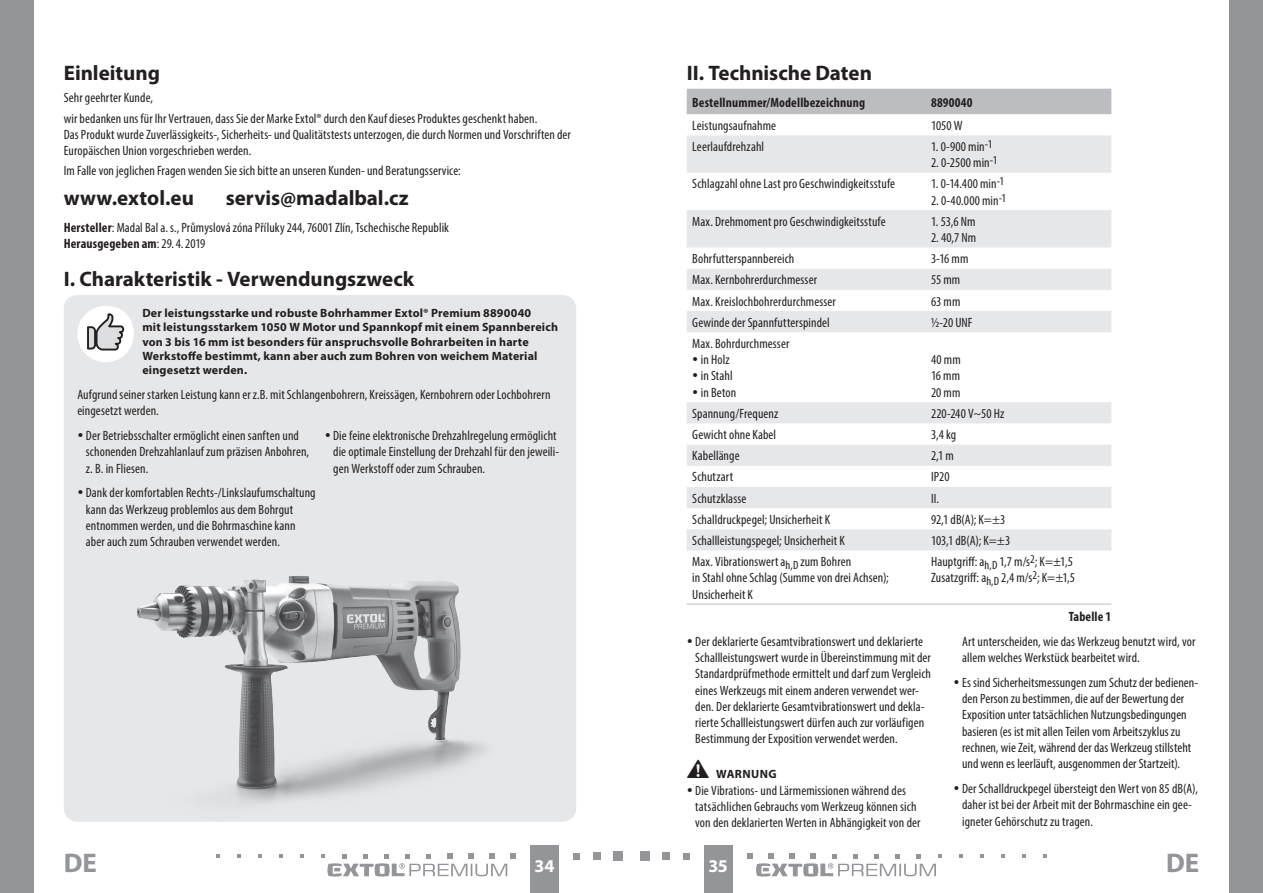
<style>
.page{position:relative;width:1263px;height:893px;background:#fff}
.page>*{position:absolute;margin:0;border:0;box-sizing:border-box;transform-origin:0 0}
.t1{font:700 27px "Myriad Pro";color:#939598}
.oddíl{font:700 21px "Myriad Pro";letter-spacing:-.005em;color:#231f20}
.t2{font:700 18px "Myriad Pro";color:#fff}
.Normální{font:condensed 13.5px/16.2px "Myriad Pro";letter-spacing:.005em;color:#231f20}
.Normální-2{font:700 condensed 13.5px "Myriad Pro";letter-spacing:.01em;color:#231f20}
.t3{font:700 12px/14.4px "Myriad Pro";letter-spacing:.015em;color:#231f20}
.t4{font:700 12px "Myriad Pro";letter-spacing:.035em;color:#231f20}
.s1{font-size:16.5px;color:#939598}
.s2{font-weight:700}
.s3{font-weight:400}
</style>
<div class="page">
<div style="left:0;top:0;width:34px;height:893px;background:#939598"></div>
<div style="left:1229px;top:0;width:34px;height:893px;background:#939598"></div>
<div style="left:704px;top:844px;width:29px;height:49px;background:#939598"></div>
<div style="left:530px;top:844px;width:28px;height:49px;background:#939598"></div>
<div style="left:640px;top:851px;width:9px;height:10px;background:#939598"></div>
<div style="left:662px;top:852px;width:8px;height:8px;background:#939598"></div>
<div style="left:683px;top:853px;width:7px;height:6px;background:#939598"></div>
<svg style="left:959px;top:854px;width:4px;height:4px"></svg>
<svg style="left:980px;top:854px;width:4px;height:4px"></svg>
<svg style="left:1001px;top:854px;width:4px;height:4px"></svg>
<svg style="left:1022px;top:854px;width:4px;height:4px"></svg>
<svg style="left:1043px;top:854px;width:4px;height:4px"></svg>
<div style="left:614px;top:851px;width:9px;height:10px;background:#939598"></div>
<div style="left:593px;top:852px;width:8px;height:8px;background:#939598"></div>
<svg style="left:573px;top:853px;width:6px;height:6px"></svg>
<svg style="left:300px;top:854px;width:4px;height:4px"></svg>
<svg style="left:279px;top:854px;width:4px;height:4px"></svg>
<svg style="left:258px;top:854px;width:4px;height:4px"></svg>
<svg style="left:237px;top:854px;width:4px;height:4px"></svg>
<svg style="left:216px;top:854px;width:4px;height:4px"></svg>
<svg style="left:321px;top:853px;width:195px;height:23px"></svg>
<svg style="left:747px;top:853px;width:195px;height:23px"></svg>
<div style="left:687px;top:89px;width:424px;height:25px;background:#bcbdc0"></div>
<svg style="left:687px;top:135px;width:424px;height:415px"></svg>
<hr style="left:687px;top:603px;width:238px;height:2px;background:#d1d2d4">
<hr style="left:925px;top:603px;width:186px;height:2px;background:#d1d2d4">
<div style="left:64px;top:295px;width:512px;height:527px;background:#e6e7e9;border-radius:14px"></div>
<div style="left:77px;top:306px;width:57px;height:56px;background:#fff;border-radius:50%"></div>
<svg style="left:87px;top:313px;width:38px;height:38px"></svg>
<img style="left:137px;top:576px;width:345px;height:227px">
<svg style="left:693px;top:357px;width:4px;height:4px"></svg>
<svg style="left:693px;top:373px;width:4px;height:4px"></svg>
<svg style="left:693px;top:390px;width:4px;height:4px"></svg>
<p class="oddíl" style="left:64px;top:59px;width:122px">Einleitung <span class="s1">DE</span></p>
<p class="Normální" style="left:64px;top:89px;width:91px">Sehr geehrter Kunde,</p>
<p class="Normální" style="left:64px;top:110px;width:475px">wir bedanken uns für Ihr Vertrauen, dass Sie der Marke Extol® durch den Kauf dieses Produktes geschenkt haben.</p>
<p class="Normální" style="left:64px;top:126px;width:509px">Das Produkt wurde Zuverlässigkeits-, Sicherheits- und Qualitätstests unterzogen, die durch Normen und Vorschriften der<br>Europäischen Union vorgeschrieben werden.</p>
<p class="Normální" style="left:64px;top:163px;width:399px">Im Falle von jeglichen Fragen wenden Sie sich bitte an unseren Kunden- und Beratungsservice:</p>
<p class="oddíl" style="left:64px;top:184px;width:132px">www.extol.eu</p>
<p class="oddíl" style="left:226px;top:184px;width:184px">servis@madalbal.cz</p>
<p class="Normální" style="left:64px;top:219px;width:387px"><span class="s2">Hersteller</span>: Madal Bal a. s., Průmyslová zóna Příluky 244, 76001 Zlín, Tschechische Republik</p>
<p class="Normální-2" style="left:64px;top:235px;width:143px">Herausgegeben am<span class="s3">: 29.4.2019</span></p>
<p class="oddíl" style="left:64px;top:265px;width:352px">I. Charakteristik - Verwendungszweck</p>
<p class="t3" style="left:142px;top:305px;width:417px">Der leistungsstarke und robuste Bohrhammer Extol® Premium 8890040<br>mit leistungsstarkem 1050 W Motor und Spannkopf mit einem Spannbereich von 3 bis 16 mm ist besonders für anspruchsvolle Bohrarbeiten in harte Werkstoffe bestimmt, kann aber auch zum Bohren von weichem Material eingesetzt werden.</p>
<p class="Normální" style="left:77px;top:386px;width:475px">Aufgrund seiner starken Leistung kann er z.B. mit Schlangenbohrern, Kreissägen, Kernbohrern oder Lochbohrern eingesetzt werden.</p>
<p class="Normální" style="left:86px;top:427px;width:225px">Der Betriebsschalter ermöglicht einen sanften und schonenden Drehzahlanlauf zum präzisen Anbohren, z. B. in Fliesen.</p>
<p class="Normální" style="left:86px;top:485px;width:231px">Dank der komfortablen Rechts-/Linkslaufumschaltung kann das Werkzeug problemlos aus dem Bohrgut entnommen werden, und die Bohrmaschine kann aber auch zum Schrauben verwendet werden.</p>
<p class="Normální" style="left:333px;top:427px;width:228px">Die feine elektronische Drehzahlregelung ermöglicht die optimale Einstellung der Drehzahl für den jeweili&shy;gen Werkstoff oder zum Schrauben.</p>
<p class="oddíl" style="left:687px;top:59px;width:187px">II. Technische Daten</p>
<p class="Normální-2" style="left:692px;top:94px;width:174px">Bestellnummer/Modellbezeichnung</p>
<p class="Normální-2" style="left:931px;top:94px;width:43px">8890040</p>
<p class="Normální" style="left:692px;top:117px;width:85px">Leistungsaufnahme</p>
<p class="Normální" style="left:931px;top:117px;width:33px">1050 W</p>
<p class="Normální" style="left:692px;top:138px;width:73px">Leerlaufdrehzahl</p>
<p class="Normální" style="left:931px;top:138px;width:63px">1. 0-900 min<sup>-1</sup></p>
<p class="Normální" style="left:931px;top:154px;width:68px">2. 0-2500 min<sup>-1</sup></p>
<p class="Normální" style="left:692px;top:176px;width:204px">Schlagzahl ohne Last pro Geschwindigkeitsstufe</p>
<p class="Normální" style="left:931px;top:176px;width:75px">1. 0-14.400 min<sup>-1</sup></p>
<p class="Normální" style="left:931px;top:192px;width:77px">2. 0-40.000 min<sup>-1</sup></p>
<p class="Normální" style="left:692px;top:213px;width:195px">Max. Drehmoment pro Geschwindigkeitsstufe</p>
<p class="Normální" style="left:931px;top:213px;width:46px">1. 53,6 Nm</p>
<p class="Normální" style="left:931px;top:229px;width:47px">2. 40,7 Nm</p>
<p class="Normální" style="left:692px;top:250px;width:104px">Bohrfutterspannbereich</p>
<p class="Normální" style="left:931px;top:250px;width:39px">3-16 mm</p>
<p class="Normální" style="left:692px;top:272px;width:126px">Max. Kernbohrerdurchmesser</p>
<p class="Normální" style="left:931px;top:272px;width:31px">55 mm</p>
<p class="Normální" style="left:692px;top:293px;width:145px">Max. Kreislochbohrerdurchmesser</p>
<p class="Normální" style="left:931px;top:293px;width:31px">63 mm</p>
<p class="Normální" style="left:692px;top:314px;width:139px">Gewinde der Spannfutterspindel</p>
<p class="Normální" style="left:931px;top:314px;width:43px">½-20 UNF</p>
<p class="Normální" style="left:701px;top:335px;width:90px;text-indent:-9px">Max. Bohrdurchmesser in Holz<br>in Stahl<br>in Beton</p>
<p class="Normální" style="left:931px;top:351px;width:31px;text-align:justify">40 mm 16 mm 20 mm</p>
<p class="Normální" style="left:692px;top:405px;width:88px">Spannung/Frequenz</p>
<p class="Normální" style="left:931px;top:405px;width:75px">220-240 V~50 Hz</p>
<p class="Normální" style="left:692px;top:426px;width:85px">Gewicht ohne Kabel</p>
<p class="Normální" style="left:931px;top:426px;width:27px">3,4 kg</p>
<p class="Normální" style="left:692px;top:448px;width:49px">Kabellänge</p>
<p class="Normální" style="left:931px;top:448px;width:24px">2,1 m</p>
<p class="Normální" style="left:692px;top:469px;width:42px">Schutzart</p>
<p class="Normální" style="left:931px;top:469px;width:20px">IP20</p>
<p class="Normální" style="left:692px;top:490px;width:56px">Schutzklasse</p>
<p class="Normální" style="left:931px;top:490px;width:10px">II.</p>
<p class="Normální" style="left:692px;top:511px;width:139px">Schalldruckpegel; Unsicherheit K</p>
<p class="Normální" style="left:931px;top:511px;width:76px">92,1 dB(A); K=±3</p>
<p class="Normální" style="left:692px;top:532px;width:154px">Schallleistungspegel; Unsicherheit K</p>
<p class="Normální" style="left:931px;top:532px;width:81px">103,1 dB(A); K=±3</p>
<p class="Normální" style="left:692px;top:553px;width:198px">Max. Vibrationswert a<sub>h,D</sub> zum Bohren<br>in Stahl ohne Schlag (Summe von drei Achsen);<br>Unsicherheit K</p>
<p class="Normální" style="left:931px;top:553px;width:146px">Hauptgriff: a<sub>h,D</sub> 1,7 m/s<sup>2</sup>; K=±1,5<br>Zusatzgriff: a<sub>h,D</sub> 2,4 m/s<sup>2</sup>; K=±1,5</p>
<p class="Normální-2" style="left:1069px;top:608px;width:44px">Tabelle 1</p>
<p class="Normální" style="left:695px;top:633px;width:237px">Der deklarierte Gesamtvibrationswert und deklarierte Schallleistungswert wurde in Übereinstimmung mit der Standardprüfmethode ermittelt und darf zum Vergleich eines Werkzeugs mit einem anderen verwendet wer&shy;den. Der deklarierte Gesamtvibrationswert und dekla&shy;rierte Schallleistungswert dürfen auch zur vorläufigen Bestimmung der Exposition verwendet werden.</p>
<p class="t4" style="left:687px;top:767px;width:91px">• WARNUNG</p>
<p class="Normální" style="left:695px;top:782px;width:227px">Die Vibrations- und Lärmemissionen während des tatsächlichen Gebrauchs vom Werkzeug können sich von den deklarierten Werten in Abhängigkeit von der</p>
<p class="Normální" style="left:962px;top:633px;width:235px">Art unterscheiden, wie das Werkzeug benutzt wird, vor allem welches Werkstück bearbeitet wird.</p>
<p class="Normální" style="left:962px;top:674px;width:238px">Es sind Sicherheitsmessungen zum Schutz der bedienen&shy;den Person zu bestimmen, die auf der Bewertung der Exposition unter tatsächlichen Nutzungsbedingungen basieren (es ist mit allen Teilen vom Arbeitszyklus zu rechnen, wie Zeit, während der das Werkzeug stillsteht und wenn es leerläuft, ausgenommen der Startzeit).</p>
<p class="Normální" style="left:962px;top:780px;width:237px">Der Schalldruckpegel übersteigt den Wert von 85 dB(A), daher ist bei der Arbeit mit der Bohrmaschine ein gee&shy;igneter Gehörschutz zu tragen.</p>
<h1 class="t1" style="left:64px;top:845px;width:35px">DE</h1>
<h3 class="t2" style="left:534px;top:855px;width:21px">34</h3>
<h3 class="t2" style="left:708px;top:855px;width:21px">35</h3>
<h1 class="t1" style="left:1166px;top:845px;width:35px">DE</h1>
</div>
